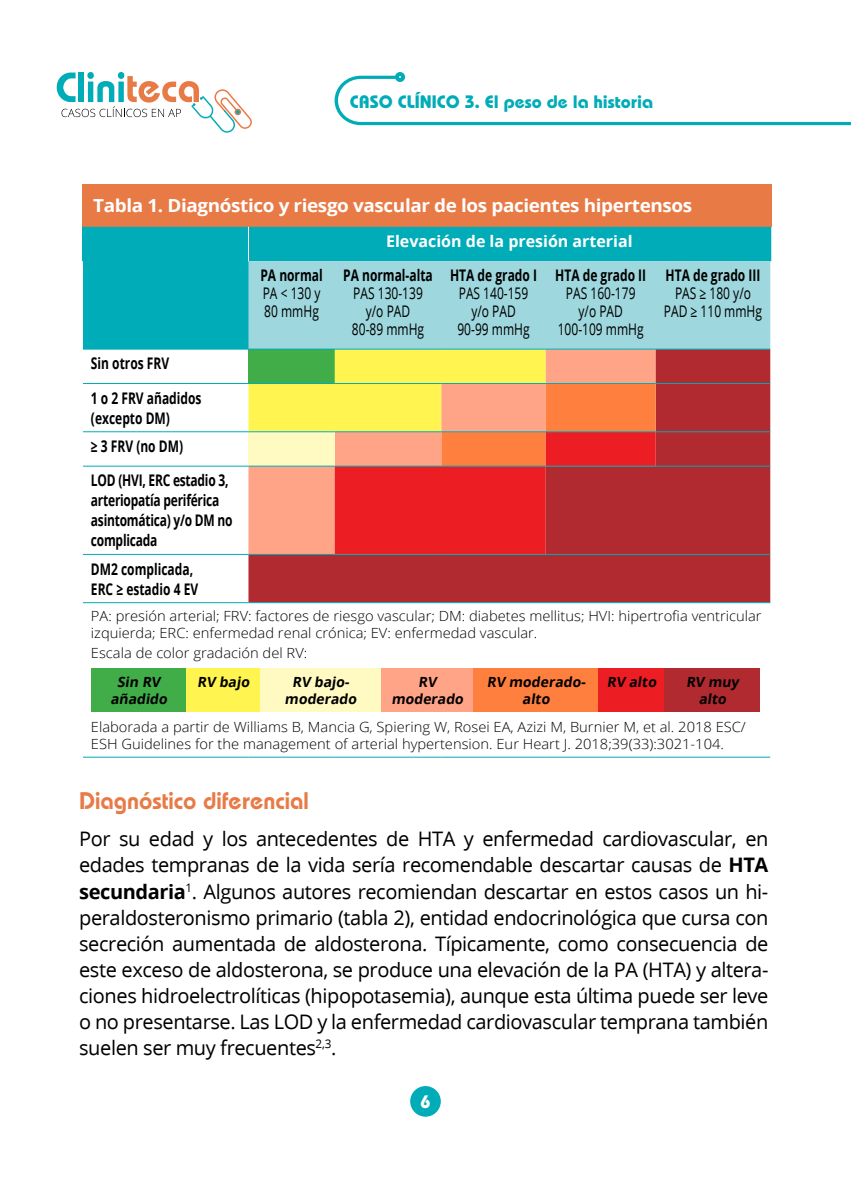
<style>
.page{position:relative;width:851px;height:1191px;background:#fff}
.page>*{position:absolute;margin:0;border:0;box-sizing:border-box;transform-origin:0 0}
.t1{font:600 24px "Bauhaus";color:#e87a46}
.t2{font:20px/26px "Open Sans";letter-spacing:-.02em;color:#000;text-align:justify}
.t3{font:700 18px "Open Sans";letter-spacing:-.02em;color:#fff;scale:1.05 1}
.t4{font:700 18px "Bauhaus";color:#00acb7}
.t5{font:700 18px "Bauhaus";color:#fff}
.t6{font:700 16px/34.4px "Open Sans";color:#000;scale:.75 1}
.t7{font:16px/18px "Open Sans";color:#000;text-align:center;scale:.75 1}
.t8{font:700 16px/20px "Open Sans";letter-spacing:-.02em;color:#000;scale:.75 1}
.t9{font:700 16px "Open Sans";color:#fff}
.t10{font:300 14px/16.8px "Open Sans";color:#000;scale:1.05 1}
.t11{font:700 14px/16.8px "Open Sans";color:#000;text-align:center}
.s1{font-weight:700}
</style>
<div class="page">
<svg style="left:57px;top:72px;width:195px;height:61px"></svg>
<div style="left:410px;top:1086px;width:31px;height:30px;background:#00acb7;border:2px solid #00acb7;border-radius:50%"></div>
<svg style="left:334px;top:74px;width:516px;height:51px"></svg>
<div style="left:395px;top:72px;width:10px;height:10px;border:4px solid #00acb7;border-radius:50%"></div>
<div style="left:82px;top:184px;width:689px;height:43px;background:#e87a46"></div>
<div style="left:84px;top:227px;width:685px;height:34px;background:#00acb7"></div>
<div style="left:83px;top:261px;width:165px;height:88px;background:#00acb7"></div>
<div style="left:248px;top:261px;width:522px;height:88px;background:#9ed7dd"></div>
<div style="left:248px;top:350px;width:522px;height:252px;background:#b12a30"></div>
<svg style="left:248px;top:350px;width:407px;height:204px;background:#e98050"></svg>
<hr style="left:248px;top:227px;width:1px;height:34px;background:#fff">
<hr style="left:82px;top:227px;width:2px;height:34px;background:#00acb7">
<hr style="left:769px;top:227px;width:2px;height:34px;background:#00acb7">
<hr style="left:83px;top:349px;width:165px;height:1px;background:#00acb7">
<hr style="left:248px;top:349px;width:86px;height:1px;background:#00acb7">
<hr style="left:334px;top:349px;width:107px;height:1px;background:#00acb7">
<hr style="left:441px;top:349px;width:104px;height:1px;background:#00acb7">
<hr style="left:545px;top:349px;width:110px;height:1px;background:#00acb7">
<hr style="left:655px;top:349px;width:115px;height:1px;background:#00acb7">
<hr style="left:83px;top:383px;width:165px;height:1px;background:#00acb7">
<hr style="left:248px;top:383px;width:86px;height:1px;background:#00acb7">
<hr style="left:334px;top:383px;width:107px;height:1px;background:#00acb7">
<hr style="left:441px;top:383px;width:104px;height:1px;background:#00acb7">
<hr style="left:545px;top:383px;width:110px;height:1px;background:#00acb7">
<hr style="left:655px;top:383px;width:115px;height:1px;background:#00acb7">
<hr style="left:83px;top:431px;width:165px;height:1px;background:#00acb7">
<hr style="left:248px;top:431px;width:86px;height:1px;background:#00acb7">
<hr style="left:334px;top:431px;width:107px;height:1px;background:#00acb7">
<hr style="left:441px;top:431px;width:104px;height:1px;background:#00acb7">
<hr style="left:545px;top:431px;width:110px;height:1px;background:#00acb7">
<hr style="left:655px;top:431px;width:115px;height:1px;background:#00acb7">
<hr style="left:83px;top:465px;width:165px;height:1px;background:#00acb7">
<hr style="left:248px;top:465px;width:86px;height:1px;background:#00acb7">
<hr style="left:334px;top:465px;width:107px;height:1px;background:#00acb7">
<hr style="left:441px;top:465px;width:104px;height:1px;background:#00acb7">
<hr style="left:545px;top:465px;width:110px;height:1px;background:#00acb7">
<hr style="left:655px;top:465px;width:115px;height:1px;background:#00acb7">
<hr style="left:83px;top:554px;width:165px;height:1px;background:#00acb7">
<hr style="left:248px;top:554px;width:86px;height:1px;background:#00acb7">
<hr style="left:334px;top:554px;width:107px;height:1px;background:#00acb7">
<hr style="left:441px;top:554px;width:104px;height:1px;background:#00acb7">
<hr style="left:545px;top:554px;width:110px;height:1px;background:#00acb7">
<hr style="left:655px;top:554px;width:115px;height:1px;background:#00acb7">
<hr style="left:83px;top:602px;width:165px;height:1px;background:#00acb7">
<hr style="left:248px;top:602px;width:86px;height:1px;background:#00acb7">
<hr style="left:334px;top:602px;width:107px;height:1px;background:#00acb7">
<hr style="left:441px;top:602px;width:104px;height:1px;background:#00acb7">
<hr style="left:545px;top:602px;width:110px;height:1px;background:#00acb7">
<hr style="left:655px;top:602px;width:115px;height:1px;background:#00acb7">
<hr style="left:83px;top:756px;width:165px;height:1px;background:#00acb7">
<hr style="left:248px;top:756px;width:86px;height:1px;background:#00acb7">
<hr style="left:334px;top:756px;width:107px;height:1px;background:#00acb7">
<hr style="left:441px;top:756px;width:104px;height:1px;background:#00acb7">
<hr style="left:545px;top:756px;width:110px;height:1px;background:#00acb7">
<hr style="left:655px;top:756px;width:115px;height:1px;background:#00acb7">
<div style="left:91px;top:668px;width:95px;height:44px;background:#41ad49"></div>
<div style="left:186px;top:668px;width:74px;height:44px;background:#fff450"></div>
<div style="left:260px;top:668px;width:121px;height:44px;background:#fffac2"></div>
<div style="left:381px;top:668px;width:92px;height:44px;background:#ffa487"></div>
<div style="left:473px;top:668px;width:125px;height:44px;background:#ff7f3f"></div>
<div style="left:598px;top:668px;width:66px;height:44px;background:#ed1d24"></div>
<div style="left:664px;top:668px;width:96px;height:44px;background:#b12a30"></div>
<p class="t4" style="left:349px;top:91px;width:305px">CASO CLÍNICO 3. El peso de la historia</p>
<p class="t3" style="left:93px;top:193px;width:572px">Tabla 1. Diagnóstico y riesgo vascular de los pacientes hipertensos</p>
<p class="t9" style="left:386px;top:230px;width:248px">Elevación de la presión arterial</p>
<p class="t6" style="left:260px;top:258px;width:85px">PA normal</p>
<p class="t7" style="left:263px;top:284px;width:78px;text-align:left">PA &lt; 130 y<br>80 mmHg</p>
<p class="t6" style="left:343px;top:258px;width:121px">PA normal-alta</p>
<p class="t7" style="left:352px;top:284px;width:98px">PAS 130-139 y/o PAD<br>80-89 mmHg</p>
<p class="t6" style="left:450px;top:258px;width:117px">HTA de grado I</p>
<p class="t7" style="left:457px;top:284px;width:98px">PAS 140-159 y/o PAD<br>90-99 mmHg</p>
<p class="t6" style="left:555px;top:258px;width:123px">HTA de grado II</p>
<p class="t7" style="left:557px;top:284px;width:116px">PAS 160-179 y/o PAD<br>100-109 mmHg</p>
<p class="t6" style="left:665px;top:258px;width:128px">HTA de grado III</p>
<p class="t7" style="left:663px;top:284px;width:132px">PAS ≥ 180 y/o<br>PAD ≥ 110 mmHg</p>
<p class="t6" style="left:91px;top:346px;width:149px">Sin otros FRV<br>1 o 2 FRV añadidos</p>
<p class="t6" style="left:91px;top:403px;width:124px;line-height:28.2px">(excepto DM)<br>≥ 3 FRV (no DM)</p>
<p class="t8" style="left:91px;top:470px;width:190px">LOD (HVI, ERC estadio 3, arteriopatía periférica asintomática) y/o DM no complicada</p>
<p class="t6" style="left:91px;top:558px;width:144px;line-height:20px">DM2 complicada,<br>ERC ≥ estadio 4 EV</p>
<p class="t10" style="left:91px;top:607px;width:640px">PA: presión arterial; FRV: factores de riesgo vascular; DM: diabetes mellitus; HVI: hipertrofia ventricular izquierda; ERC: enfermedad renal crónica; EV: enfermedad vascular.</p>
<p class="t10" style="left:91px;top:644px;width:207px">Escala de color gradación del RV:</p>
<p class="t11" style="left:110px;top:673px;width:61px">Sin RV añadido</p>
<p class="t11" style="left:197px;top:673px;width:56px">RV baj o</p>
<p class="t11" style="left:284px;top:673px;width:76px">RV bajo&shy;moderado</p>
<p class="t11" style="left:391px;top:673px;width:76px">RV moderado</p>
<p class="t11" style="left:486px;top:673px;width:103px">RV moderado&shy;alto</p>
<p class="t11" style="left:606px;top:673px;width:54px">RV alto</p>
<p class="t11" style="left:686px;top:673px;width:54px">RV muy alto</p>
<p class="t10" style="left:91px;top:718px;width:625px">Elaborada a partir de Williams B, Mancia G, Spiering W, Rosei EA, Azizi M, Burnier M, et al. 2018 ESC/<br>ESH Guidelines for the management of arterial hypertension. Eur Heart J. 2018;39(33):3021-104.</p>
<p class="t1" style="left:79px;top:786px;width:231px">Diagnóstico diferencial</p>
<p class="t2" style="left:79px;top:825px;width:690px">Por su edad y los antecedentes de HTA y enfermedad cardiovascular, en edades tempranas de la vida sería recomendable descartar causas de <span class="s1">HTA secundaria</span><sup>1</sup>. Algunos autores recomiendan descartar en estos casos un hi&shy;peraldosteronismo primario (tabla 2), entidad endocrinológica que cursa con secreción aumentada de aldosterona. Típicamente, como consecuencia de este exceso de aldosterona, se produce una elevación de la PA (HTA) y altera&shy;ciones hidroelectrolíticas (hipopotasemia), aunque esta última puede ser leve o no presentarse. Las LOD y la enfermedad cardiovascular temprana también suelen ser muy frecuentes<sup>2,3</sup>.</p>
<p class="t5" style="left:420px;top:1090px;width:12px">6</p>
</div>
